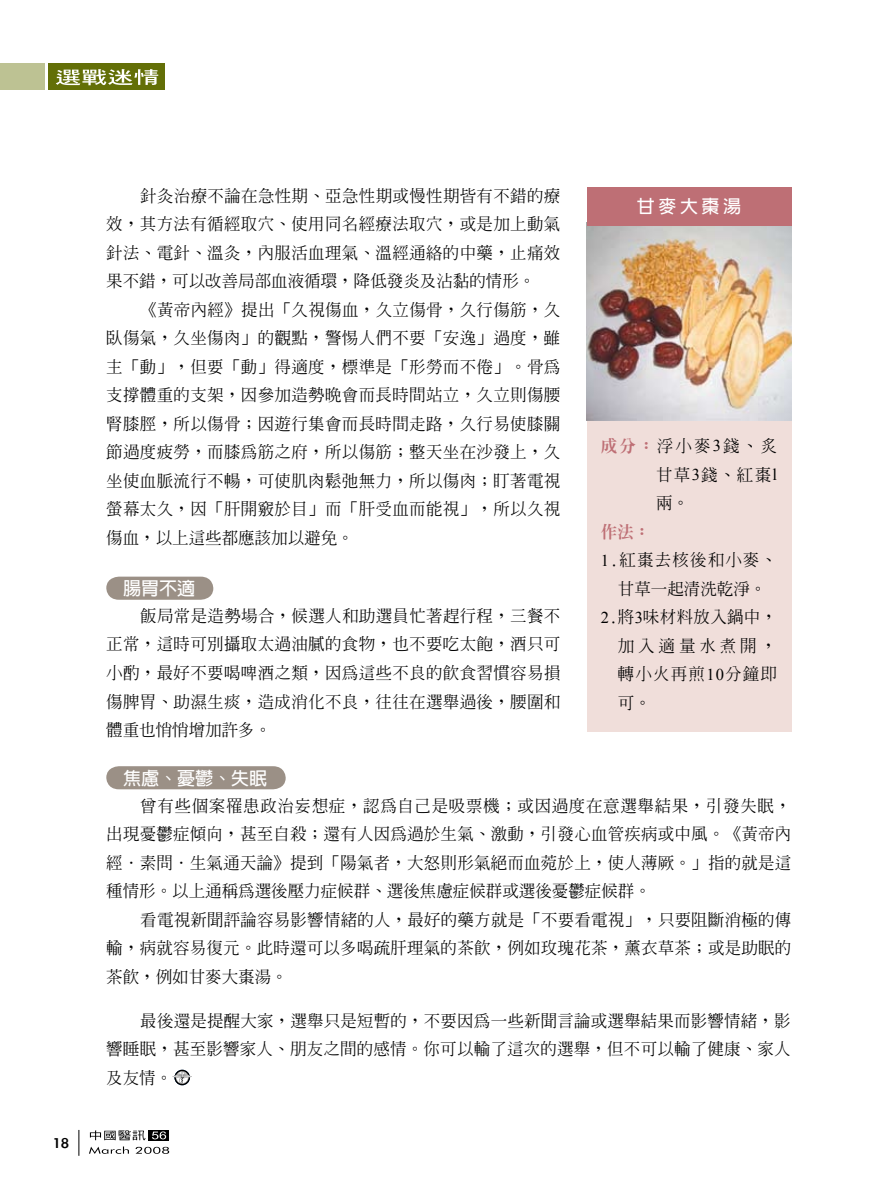
<style>
.page{position:relative;width:893px;height:1191px;background:#fff}
.page>*{position:absolute;margin:0;border:0;box-sizing:border-box;transform-origin:0 0}
.t1{font:700 18px "Lin Gothic";color:#fff}
.t2{font:500 16.5px/28.5px "Inn Ming";letter-spacing:.015em;color:#000;text-align:justify}
.t3{font:500 16.5px "Inn Ming";letter-spacing:.07em;color:#000}
.t4{font:500 16.5px "Inn Ming";letter-spacing:.235em;color:#000}
.t5{font:800 16.5px "Inn Ming";color:#be6f75}
.t6{font:16.2px "Li Gothic Med";color:#000;scale:1.11 1}
.s1{font-weight:800;color:#be6f75}
.s2{font-family:"Times New Roman";font-weight:400}
</style>
<div class="page">
<svg style="left:106px;top:576px;width:107px;height:24px;background:#a39990"></svg>
<svg style="left:106px;top:766px;width:180px;height:23px;background:#9e948a"></svg>
<div style="left:587px;top:187px;width:204px;height:544px;background:#f0deda"></div>
<img style="left:587px;top:225px;width:204px;height:195px">
<div style="left:587px;top:187px;width:204px;height:38px;background:#be6f75"></div>
<svg style="left:174px;top:1069px;width:16px;height:16px"></svg>
<svg style="left:172px;top:1071px;width:20px;height:12px"></svg>
<div style="left:149px;top:1130px;width:20px;height:10px;background:#000"></div>
<svg style="left:90px;top:1130px;width:56px;height:10px"></svg>
<svg style="left:152px;top:1131px;width:14px;height:8px"></svg>
<svg style="left:89px;top:1146px;width:40px;height:7px"></svg>
<svg style="left:136px;top:1146px;width:33px;height:7px"></svg>
<svg style="left:79px;top:1130px;width:1px;height:25px"></svg>
<div style="left:49px;top:64px;width:116px;height:26px;background:#636f07"></div>
<div style="left:0;top:64px;width:44px;height:26px;background:#bdc293"></div>
<svg style="left:56px;top:69px;width:102px;height:16px"></svg>
<p class="t6" style="left:53px;top:1134px;width:15px">18</p>
<p class="t2" style="left:106px;top:181px;width:456px;text-indent:34px">針灸治療不論在急性期、亞急性期或慢性期皆有不錯的療效，其方法有循經取穴、使用同名經療法取穴，或是加上動氣針法、電針、溫灸，內服活血理氣、溫經通絡的中藥，止痛效果不錯，可以改善局部血液循環，降低發炎及沾黏的情形。</p>
<p class="t2" style="left:106px;top:295px;width:456px;text-indent:34px">《黃帝內經》提出「久視傷血，久立傷骨，久行傷筋，久臥傷氣，久坐傷肉」的觀點，警惕人們不要「安逸」過度，雖主「動」，但要「動」得適度，標準是「形勞而不倦」。骨為支撐體重的支架，因參加造勢晚會而長時間站立，久立則傷腰腎膝脛，所以傷骨；因遊行集會而長時間走路，久行易使膝關節過度疲勞，而膝為筋之府，所以傷筋；整天坐在沙發上，久坐使血脈流行不暢，可使肌肉鬆弛無力，所以傷肉；盯著電視螢幕太久，因「肝開竅於目」而「肝受血而能視」，所以久視傷血，以上這些都應該加以避免。</p>
<p class="t1" style="left:123px;top:579px;width:73px">腸胃不適</p>
<p class="t2" style="left:106px;top:601px;width:456px;text-indent:34px">飯局常是造勢場合，候選人和助選員忙著趕行程，三餐不正常，這時可別攝取太過油膩的食物，也不要吃太飽，酒只可小酌，最好不要喝啤酒之類，因為這些不良的飲食習慣容易損傷脾胃、助濕生痰，造成消化不良，往往在選舉過後，腰圍和體重也悄悄增加許多。</p>
<p class="t1" style="left:637px;top:197px;width:106px">甘麥大棗湯</p>
<p class="t2" style="left:656px;top:431px;width:123px;text-indent:-55px"><span class="s1">成分：</span>浮小麥<span class="s2">3</span>錢、炙甘草<span class="s2">3</span>錢、紅棗<span class="s2">l</span>兩。</p>
<p class="t5" style="left:601px;top:523px;width:51px">作法：</p>
<p class="t3" style="left:601px;top:551px;width:178px"><span class="s2">1</span>.紅棗去核後和小麥、</p>
<p class="t2" style="left:618px;top:574px;width:150px">甘草一起清洗乾淨。</p>
<p class="t2" style="left:601px;top:602px;width:178px"><span class="s2">2</span>.將<span class="s2">3</span>味材料放入鍋中，</p>
<p class="t4" style="left:618px;top:637px;width:161px">加入適量水煮開，</p>
<p class="t3" style="left:618px;top:665px;width:161px">轉小火再煎<span class="s2">10</span>分鐘即</p>
<p class="t2" style="left:618px;top:688px;width:34px">可。</p>
<p class="t1" style="left:123px;top:768px;width:145px">焦慮、憂鬱、失眠</p>
<p class="t2" style="left:106px;top:791px;width:687px;text-indent:34px">曾有些個案罹患政治妄想症，認為自己是吸票機；或因過度在意選舉結果，引發失眠，出現憂鬱症傾向，甚至自殺；還有人因為過於生氣、激動，引發心血管疾病或中風。《黃帝內經．素問．生氣通天論》提到「陽氣者，大怒則形氣絕而血菀於上，使人薄厥。」指的就是這種情形。以上通稱為選後壓力症候群、選後焦慮症候群或選後憂鬱症候群。</p>
<p class="t2" style="left:106px;top:905px;width:687px;text-indent:34px">看電視新聞評論容易影響情緒的人，最好的藥方就是「不要看電視」，只要阻斷消極的傳輸，病就容易復元。此時還可以多喝疏肝理氣的茶飲，例如玫瑰花茶，薰衣草茶；或是助眠的茶飲，例如甘麥大棗湯。</p>
<p class="t2" style="left:106px;top:1006px;width:686px;text-indent:34px">最後還是提醒大家，選舉只是短暫的，不要因為一些新聞言論或選舉結果而影響情緒，影響睡眠，甚至影響家人、朋友之間的感情。你可以輸了這次的選舉，但不可以輸了健康、家人及友情。</p>
</div>
